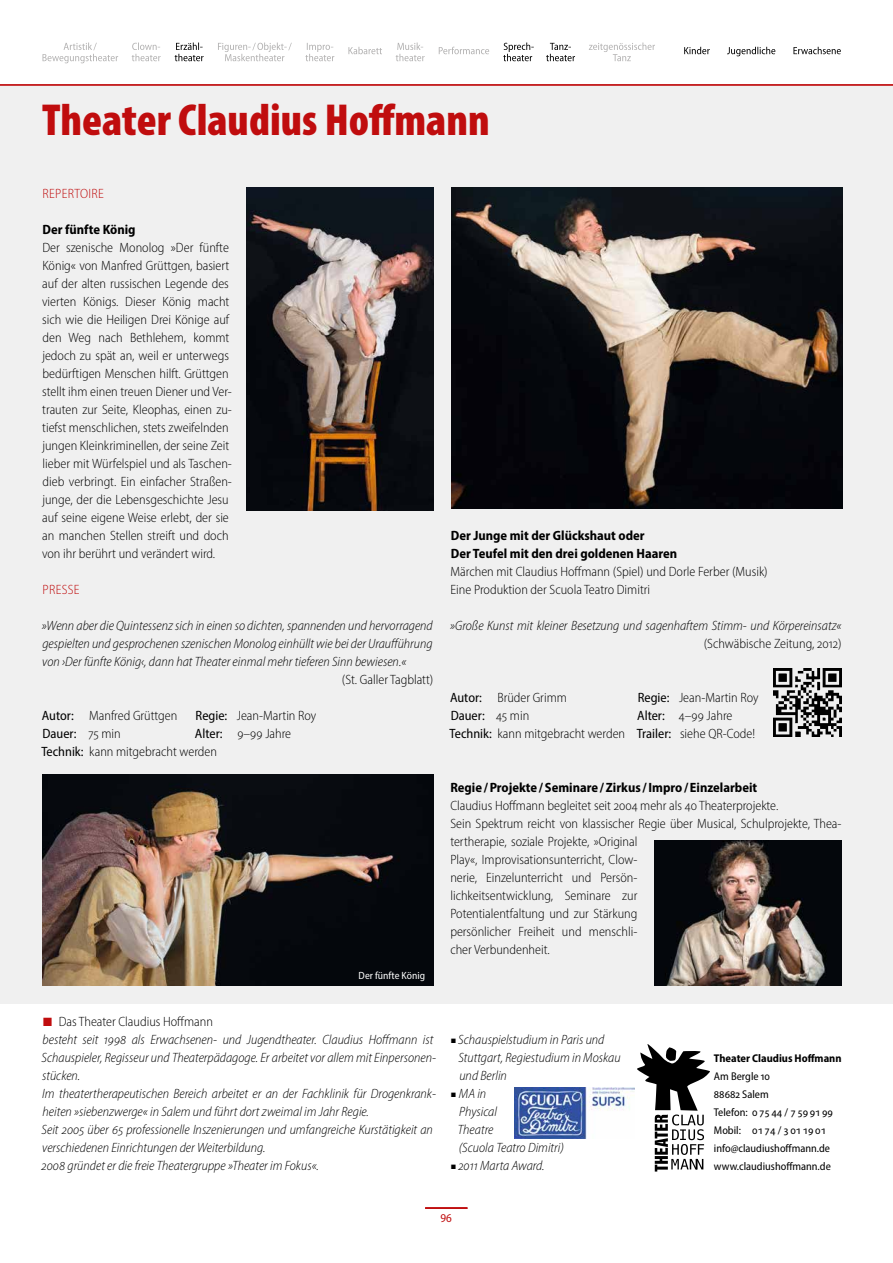
<style>
.page{position:relative;width:893px;height:1263px;background:#fff}
.page>*{position:absolute;margin:0;border:0;box-sizing:border-box;transform-origin:0 0}
.t1{font:900 condensed 45px "Myriad Pro";color:#c00d0e}
.t2{font:300 semi-condensed 13.5px/18px "Myriad Pro";color:#000}
.t3{font:italic 300 semi-condensed 13.5px/18px "Myriad Pro";color:#000}
.t4{font:700 semi-condensed 13.5px/18px "Myriad Pro";color:#000}
.t5{font:semi-condensed 13.5px "Myriad Pro";color:#000}
.t6{font:300 semi-condensed 13.5px "Myriad Pro";letter-spacing:.025em;color:#c00d0e}
.t7{font:semi-condensed 12px "Myriad Pro";color:#c00d0e}
.t8{font:semi-condensed 11.25px/18px "Myriad Pro";color:#000}
.t9{font:700 semi-condensed 11.25px "Myriad Pro";color:#000}
.t10{font:semi-condensed 10.5px "Myriad Pro";color:#fff}
.s1{font-weight:400}
.s2{font-weight:300}
.s3{color:#c00d0e}
.s4{font-style:normal}
</style>
<div class="page">
<hr style="left:425px;top:1208px;width:42px;height:1px;background:#c00d0e">
<svg style="left:43px;top:43px;width:75px;height:20px"></svg>
<svg style="left:589px;top:43px;width:66px;height:18px"></svg>
<svg style="left:218px;top:43px;width:74px;height:18px"></svg>
<svg style="left:305px;top:43px;width:29px;height:18px"></svg>
<svg style="left:348px;top:47px;width:34px;height:7px"></svg>
<svg style="left:396px;top:43px;width:29px;height:18px"></svg>
<svg style="left:439px;top:47px;width:50px;height:7px"></svg>
<svg style="left:132px;top:43px;width:29px;height:18px"></svg>
<svg style="left:175px;top:43px;width:29px;height:18px"></svg>
<svg style="left:503px;top:43px;width:31px;height:18px"></svg>
<svg style="left:793px;top:47px;width:48px;height:7px"></svg>
<svg style="left:727px;top:47px;width:48px;height:9px"></svg>
<svg style="left:684px;top:47px;width:26px;height:7px"></svg>
<svg style="left:546px;top:43px;width:29px;height:18px"></svg>
<div style="left:0;top:85px;width:893px;height:918px;background:#f0f0f0"></div>
<hr style="left:0;top:84px;width:893px;height:2px;background:#c00d0e">
<img style="left:42px;top:774px;width:391px;height:212px">
<img style="left:451px;top:187px;width:391px;height:321px">
<img style="left:773px;top:669px;width:68px;height:68px">
<img style="left:246px;top:187px;width:187px;height:323px">
<svg style="left:637px;top:1044px;width:73px;height:127px"></svg>
<img style="left:654px;top:840px;width:187px;height:145px">
<img style="left:514px;top:1087px;width:120px;height:51px">
<h1 class="t1" style="left:42px;top:91px;width:449px">Theater Claudius Hoffmann</h1>
<p class="t6" style="left:43px;top:185px;width:63px">REPERTOIRE</p>
<p class="t4" style="left:43px;top:220px;width:95px">Der fünfte König</p>
<p class="t2" style="left:42px;top:238px;width:191px">Der szenische Monolog »Der fünfte König« von Manfred Grüttgen, basiert auf der alten russischen Legende des vierten Königs. Dieser König macht sich wie die Heiligen Drei Könige auf den Weg nach Bethlehem, kommt jedoch zu spät an, weil er unterwegs bedürftigen Menschen hilft. Grüttgen stellt ihm einen treuen Diener und Ver&shy;trauten zur Seite, Kleophas, einen zu&shy;tiefst menschlichen, stets zweifelnden jungen Kleinkriminellen, der seine Zeit lieber mit Würfelspiel und als Taschen&shy;dieb verbringt. Ein einfacher Straßen&shy;junge, der die Lebensgeschichte Jesu auf seine eigene Weise erlebt, der sie an manchen Stellen streift und doch von ihr berührt und verändert wird.</p>
<p class="t6" style="left:43px;top:581px;width:39px">PRESSE</p>
<p class="t3" style="left:42px;top:616px;width:392px;text-align:justify">»Wenn aber die Quintessenz sich in einen so dichten, spannenden und hervorragend gespielten und gesprochenen szenischen Monolog einhüllt wie bei der Uraufführung von ›Der fünfte König‹, dann hat Theater einmal mehr tieferen Sinn bewiesen.«</p>
<p class="t2" style="left:342px;top:670px;width:93px">(St. Galler Tagblatt)</p>
<p class="t2" style="left:42px;top:706px;width:137px"><span class="s1">Autor:</span> Manfred Grüttgen</p>
<p class="t2" style="left:196px;top:706px;width:122px"><span class="s1">Regie:</span> Jean-Martin Roy</p>
<p class="t5" style="left:42px;top:725px;width:80px">Dauer: <span class="s2">75 min</span></p>
<p class="t2" style="left:41px;top:724px;width:251px;text-indent:154px"><span class="s1">Alter:</span> 9–99 Jahre<br><span class="s1">Technik:</span> kann mitgebracht werden</p>
<p class="t10" style="left:359px;top:969px;width:68px">Der fünfte König</p>
<p class="t4" style="left:451px;top:526px;width:228px">Der Junge mit der Glückshaut oder<br>Der Teufel mit den drei goldenen Haaren</p>
<p class="t2" style="left:451px;top:562px;width:319px">Märchen mit Claudius Hoffmann (Spiel) und Dorle Ferber (Musik)<br>Eine Produktion der Scuola Teatro Dimitri</p>
<p class="t3" style="left:450px;top:616px;width:393px">»Große Kunst mit kleiner Besetzung und sagenhaftem Stimm- und Körpereinsatz«</p>
<p class="t2" style="left:704px;top:634px;width:139px">(Schwäbische Zeitung, 2012)</p>
<p class="t2" style="left:450px;top:688px;width:118px"><span class="s1">Autor:</span> Brüder Grimm</p>
<p class="t2" style="left:638px;top:688px;width:122px"><span class="s1">Regie:</span> Jean-Martin Roy</p>
<p class="t5" style="left:451px;top:707px;width:80px">Dauer: <span class="s2">45 min</span></p>
<p class="t2" style="left:450px;top:706px;width:307px;text-indent:188px"><span class="s1">Alter:</span> 4–99 Jahre<br><span class="s1">Technik:</span> kann mitgebracht werden <span class="s1">Trailer:</span> siehe QR-Code!</p>
<p class="t4" style="left:450px;top:778px;width:308px">Regie /Projekte / Seminare /Zirkus /Impro/ Einzelarbeit</p>
<p class="t2" style="left:450px;top:796px;width:393px">Claudius Hoffmann begleitet seit 2004 mehr als 40 Theaterprojekte.<br>Sein Spektrum reicht von klassischer Regie über Musical, Schulprojekte, Thea&shy;tertherapie, soziale Projekte, »Original<br>Play«, Improvisationsunterricht, Clow-<br>nerie, Einzelunterricht und Persön-<br>lichkeitsentwicklung, Seminare zur<br>Potentialentfaltung und zur Stärkung<br>persönlicher Freiheit und menschli-<br>cher Verbundenheit.</p>
<p class="t3" style="left:42px;top:1012px;width:396px"><span class="s3">■</span> <span class="s4">Das Theater Claudius Hoffmann<br></span>besteht seit 1998 als Erwachsenen- und Jugendtheater. Claudius Hoffmann ist Schauspieler, Regisseur und Theaterpädagoge. Er arbeitet vor allem mit Einpersonen&shy;stücken.<br>Im theatertherapeutischen Bereich arbeitet er an der Fachklinik für Drogenkrank&shy;heiten »siebenzwerge« in Salem und führt dort zweimal im Jahr Regie.<br>Seit 2005 über 65 professionelle Inszenierungen und umfangreiche Kurstätigkeit an verschiedenen Einrichtungen der Weiterbildung.<br>2008 gründet er die freie Theatergruppe »Theater im Fokus«.</p>
<p class="t3" style="left:458px;top:1030px;width:164px;text-indent:-7px">■ Schauspielstudium in Paris und<br>Stuttgart, Regiestudium in Moskau und Berlin</p>
<p class="t3" style="left:458px;top:1084px;width:107px;text-indent:-7px">■ MA in<br>Physical<br>Theatre<br>(Scuola Teatro Dimitri)</p>
<p class="t3" style="left:451px;top:1156px;width:95px">■ 2011 Marta Award.</p>
<p class="t9" style="left:714px;top:1051px;width:129px">Theater Claudius Hoffmann</p>
<p class="t8" style="left:714px;top:1067px;width:121px">Am Bergle 10<br>88682 Salem<br>Telefon: 0 75 44 / 7 59 91 99<br>Mobil: 01 74 / 3 01 19 01 info@claudiushoffmann.de www.claudiushoffmann.de</p>
<p class="t7" style="left:441px;top:1210px;width:13px">96</p>
</div>
